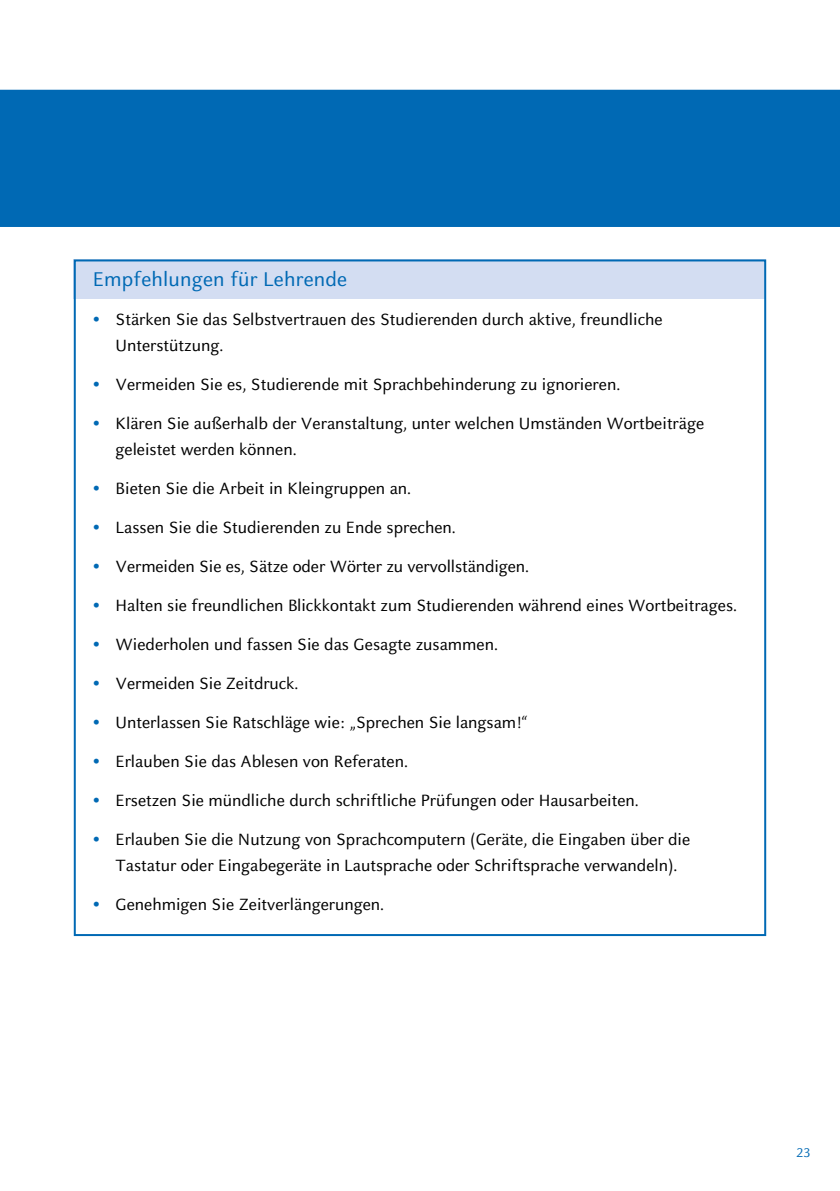
<style>
.page{position:relative;width:840px;height:1191px;background:#fff}
.page>*{position:absolute;margin:0;border:0;box-sizing:border-box;transform-origin:0 0}
.t1{font:22px "HHU Celeste Sans";letter-spacing:.01em;color:#0069b4}
.t2{font:18px/26px "HHU Celeste Sans";color:#000}
.t3{font:14px "HHU Celeste Sans";color:#0069b4}
.s1{font-size:27px;color:#0069b4}
</style>
<div class="page">
<div style="left:0;top:90px;width:839px;height:137px;background:#0069b4"></div>
<div style="left:74px;top:259px;width:691px;height:39px;background:#d3ddf2"></div>
<p class="t1" style="left:93px;top:265px;width:256px">Empfehlungen für Lehrende</p>
<p class="t2" style="left:115px;top:306px;width:548px;text-indent:-23px"><span class="s1">•</span> Stärken Sie das Selbstvertrauen des Studierenden durch aktive, freundliche<br>Unterstützung.</p>
<p class="t2" style="left:93px;top:371px;width:528px"><span class="s1">•</span> Vermeiden Sie es, Studierende mit Sprachbehinderung zu ignorieren.</p>
<p class="t2" style="left:115px;top:410px;width:590px;text-indent:-23px"><span class="s1">•</span> Klären Sie außerhalb der Veranstaltung, unter welchen Umständen Wortbeiträge geleistet werden können.</p>
<p class="t2" style="left:93px;top:475px;width:320px"><span class="s1">•</span> Bieten Sie die Arbeit in Kleingruppen an.</p>
<p class="t2" style="left:93px;top:514px;width:364px"><span class="s1">•</span> Lassen Sie die Studierenden zu Ende sprechen.</p>
<p class="t2" style="left:93px;top:553px;width:437px"><span class="s1">•</span> Vermeiden Sie es, Sätze oder Wörter zu vervollständigen.</p>
<p class="t2" style="left:93px;top:592px;width:645px"><span class="s1">•</span> Halten sie freundlichen Blickkontakt zum Studierenden während eines Wortbeitrages.</p>
<p class="t2" style="left:93px;top:631px;width:406px"><span class="s1">•</span> Wiederholen und fassen Sie das Gesagte zusammen.</p>
<p class="t2" style="left:93px;top:670px;width:207px"><span class="s1">•</span> Vermeiden Sie Zeitdruck.</p>
<p class="t2" style="left:93px;top:709px;width:436px"><span class="s1">•</span> Unterlassen Sie Ratschläge wie: „Sprechen Sie langsam!“</p>
<p class="t2" style="left:93px;top:748px;width:316px"><span class="s1">•</span> Erlauben Sie das Ablesen von Referaten.</p>
<p class="t2" style="left:93px;top:787px;width:547px"><span class="s1">•</span> Ersetzen Sie mündliche durch schriftliche Prüfungen oder Hausarbeiten.</p>
<p class="t2" style="left:93px;top:826px;width:598px;text-align:center"><span class="s1">•</span> Erlauben Sie die Nutzung von Sprachcomputern (Geräte, die Eingaben über die<br>Tastatur oder Eingabegeräte in Lautsprache oder Schriftsprache verwandeln).</p>
<p class="t2" style="left:93px;top:891px;width:293px"><span class="s1">•</span> Genehmigen Sie Zeitverlängerungen.</p>
<p class="t3" style="left:795px;top:1143px;width:15px">23</p>
</div>
